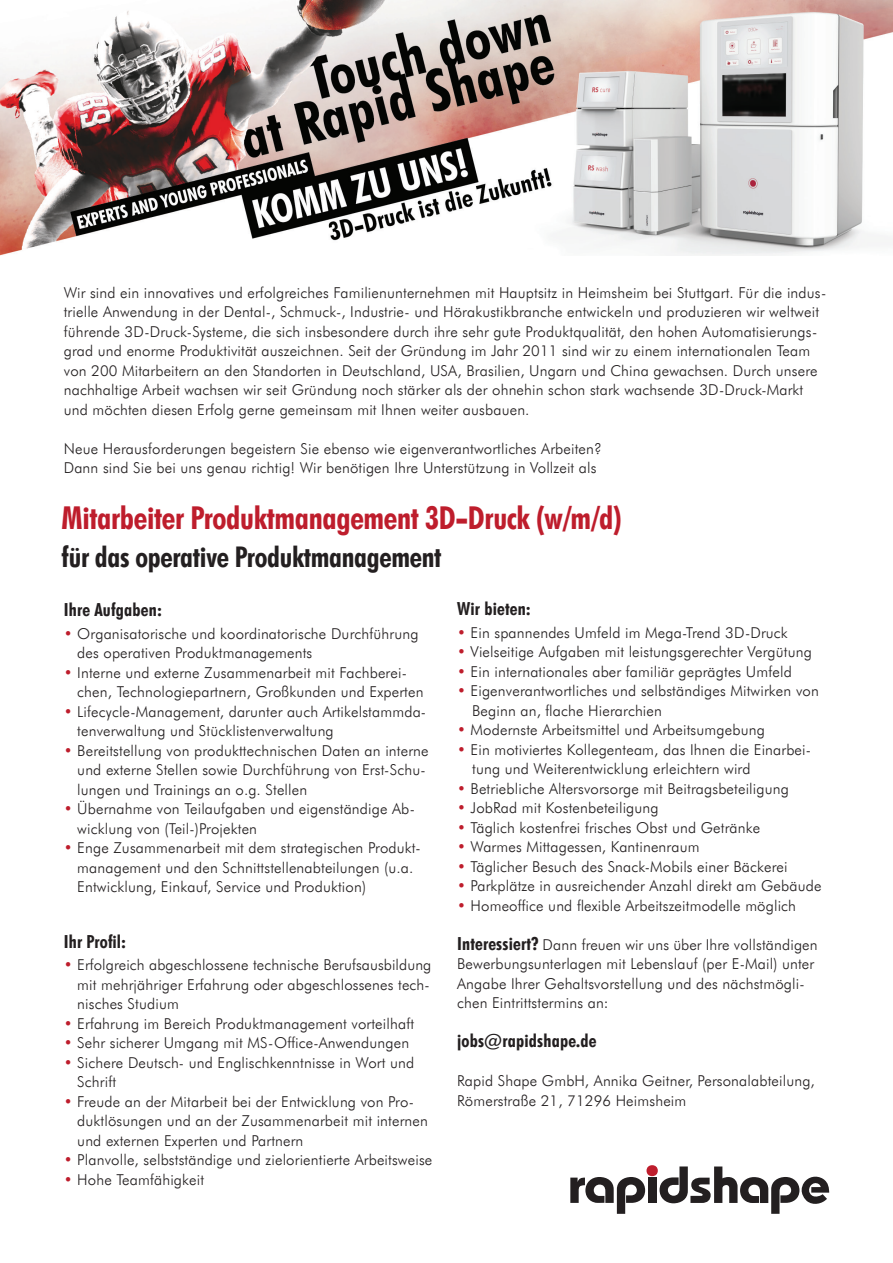
<style>
.page{position:relative;width:893px;height:1263px;background:#fff}
.page>*{position:absolute;margin:0;border:0;box-sizing:border-box;transform-origin:0 0}
.t1{font:700 condensed 31.5px "Futura BT";letter-spacing:-.01em;color:#be1d2c}
.t2{font:700 condensed 28.5px "Futura BT";letter-spacing:-.01em;color:#231f20}
.t3{font:700 condensed 18px "Futura BT";letter-spacing:.01em;color:#231f20}
.t4{font:300 15px/19.5px "Futura BT";letter-spacing:.01em;color:#231f20}
.s1{color:#be1d2c}
.s2{font-weight:700;font-stretch:condensed;font-size:18px}
</style>
<div class="page">
<svg style="left:570px;top:1177px;width:75px;height:37px"></svg>
<div style="left:648px;top:1177px;width:8px;height:26px;background:#231f20"></div>
<div style="left:646px;top:1165px;width:12px;height:11px;background:#be1d2c;border-radius:50%"></div>
<svg style="left:660px;top:1166px;width:169px;height:48px"></svg>
<img style="left:0;top:0;width:893px;height:255px">
<p class="t4" style="left:64px;top:282px;width:764px">Wir sind ein innovatives und erfolgreiches Familienunternehmen mit Hauptsitz in Heimsheim bei Stuttgart. Für die indus&shy;trielle Anwendung in der Dental-, Schmuck-, Industrie- und Hörakustikbranche entwickeln und produzieren wir weltweit führende 3D-Druck-Systeme, die sich insbesondere durch ihre sehr gute Produktqualität, den hohen Automatisierungs&shy;grad und enorme Produktivität auszeichnen. Seit der Gründung im Jahr 2011 sind wir zu einem internationalen Team von 200 Mitarbeitern an den Standorten in Deutschland, USA, Brasilien, Ungarn und China gewachsen. Durch unsere nachhaltige Arbeit wachsen wir seit Gründung noch stärker als der ohnehin schon stark wachsende 3D-Druck-Markt und möchten diesen Erfolg gerne gemeinsam mit Ihnen weiter ausbauen.</p>
<p class="t4" style="left:64px;top:438px;width:540px">Neue Herausforderungen begeistern Sie ebenso wie eigenverantwortliches Arbeiten?<br>Dann sind Sie bei uns genau richtig! Wir benötigen Ihre Unterstützung in Vollzeit als</p>
<h1 class="t1" style="left:62px;top:496px;width:562px">Mitarbeiter Produktmanagement 3D-Druck (w/m/d)</h1>
<h2 class="t2" style="left:62px;top:537px;width:381px">für das operative Produktmanagement</h2>
<p class="t3" style="left:64px;top:597px;width:100px">Ihre Aufgaben:</p>
<p class="t4" style="left:77px;top:623px;width:343px;text-indent:-14px"><span class="s1">•</span> Organisatorische und koordinatorische Durchführung des operativen Produktmanagements</p>
<p class="t4" style="left:77px;top:662px;width:348px;text-indent:-14px"><span class="s1">•</span> Interne und externe Zusammenarbeit mit Fachberei&shy;chen, Technologiepartnern, Großkunden und Experten</p>
<p class="t4" style="left:77px;top:701px;width:350px;text-indent:-14px"><span class="s1">•</span> Lifecycle-Management, darunter auch Artikelstammda&shy;tenverwaltung und Stücklistenverwaltung</p>
<p class="t4" style="left:77px;top:740px;width:353px;text-indent:-14px"><span class="s1">•</span> Bereitstellung von produkttechnischen Daten an interne und externe Stellen sowie Durchführung von Erst-Schu&shy;lungen und Trainings an o.g. Stellen</p>
<p class="t4" style="left:77px;top:799px;width:339px;text-indent:-13px"><span class="s1">•</span> Übernahme von Teilaufgaben und eigenständige Ab&shy;wicklung von (Teil-)Projekten</p>
<p class="t4" style="left:77px;top:838px;width:345px;text-indent:-14px"><span class="s1">•</span> Enge Zusammenarbeit mit dem strategischen Produkt&shy;management und den Schnittstellenabteilungen (u.a.<br>Entwicklung, Einkauf, Service und Produktion)</p>
<p class="t3" style="left:64px;top:928px;width:64px">Ihr Profil:</p>
<p class="t4" style="left:77px;top:955px;width:356px;text-align:justify;text-indent:-14px"><span class="s1">•</span> Erfolgreich abgeschlossene technische Berufsausbildung mit mehrjähriger Erfahrung oder abgeschlossenes tech&shy;nisches Studium</p>
<p class="t4" style="left:64px;top:1013px;width:352px"><span class="s1">•</span> Erfahrung im Bereich Produktmanagement vorteilhaft</p>
<p class="t4" style="left:64px;top:1033px;width:347px"><span class="s1">•</span> Sehr sicherer Umgang mit MS-Office-Anwendungen</p>
<p class="t4" style="left:77px;top:1052px;width:338px;text-indent:-14px"><span class="s1">•</span> Sichere Deutsch- und Englischkenntnisse in Wort und<br>Schrift</p>
<p class="t4" style="left:77px;top:1091px;width:352px;text-indent:-14px"><span class="s1">•</span> Freude an der Mitarbeit bei der Entwicklung von Pro&shy;duktlösungen und an der Zusammenarbeit mit internen und externen Experten und Partnern</p>
<p class="t4" style="left:64px;top:1150px;width:370px"><span class="s1">•</span> Planvolle, selbstständige und zielorientierte Arbeitsweise</p>
<p class="t4" style="left:64px;top:1169px;width:142px"><span class="s1">•</span> Hohe Teamfähigkeit</p>
<p class="t3" style="left:457px;top:596px;width:75px">Wir bieten:</p>
<p class="t4" style="left:457px;top:622px;width:332px"><span class="s1">•</span> Ein spannendes Umfeld im Mega-Trend 3D-Druck</p>
<p class="t4" style="left:457px;top:642px;width:356px"><span class="s1">•</span> Vielseitige Aufgaben mit leistungsgerechter Vergütung</p>
<p class="t4" style="left:457px;top:661px;width:336px"><span class="s1">•</span> Ein internationales aber familiär geprägtes Umfeld</p>
<p class="t4" style="left:472px;top:681px;width:348px;text-indent:-15px"><span class="s1">•</span> Eigenverantwortliches und selbständiges Mitwirken von<br>Beginn an, flache Hierarchien</p>
<p class="t4" style="left:457px;top:720px;width:309px"><span class="s1">•</span> Modernste Arbeitsmittel und Arbeitsumgebung</p>
<p class="t4" style="left:472px;top:739px;width:340px;text-indent:-15px"><span class="s1">•</span> Ein motiviertes Kollegenteam, das Ihnen die Einarbei&shy;tung und Weiterentwicklung erleichtern wird</p>
<p class="t4" style="left:457px;top:778px;width:333px"><span class="s1">•</span> Betriebliche Altersvorsorge mit Beitragsbeteiligung</p>
<p class="t4" style="left:457px;top:798px;width:203px"><span class="s1">•</span> JobRad mit Kostenbeteiligung</p>
<p class="t4" style="left:457px;top:817px;width:305px"><span class="s1">•</span> Täglich kostenfrei frisches Obst und Getränke</p>
<p class="t4" style="left:457px;top:837px;width:244px"><span class="s1">•</span> Warmes Mittagessen, Kantinenraum</p>
<p class="t4" style="left:457px;top:856px;width:332px"><span class="s1">•</span> Täglicher Besuch des Snack-Mobils einer Bäckerei</p>
<p class="t4" style="left:457px;top:876px;width:366px"><span class="s1">•</span> Parkplätze in ausreichender Anzahl direkt am Gebäude</p>
<p class="t4" style="left:457px;top:895px;width:340px"><span class="s1">•</span> Homeoffice und flexible Arbeitszeitmodelle möglich</p>
<p class="t4" style="left:457px;top:934px;width:362px"><span class="s2">Interessiert?</span> Dann freuen wir uns über Ihre vollständigen Bewerbungsunterlagen mit Lebenslauf (per E-Mail) unter Angabe Ihrer Gehaltsvorstellung und des nächstmögli&shy;chen Eintrittstermins an:</p>
<p class="t3" style="left:457px;top:1028px;width:141px">jobs@rapidshape.de</p>
<p class="t4" style="left:457px;top:1071px;width:359px">Rapid Shape GmbH, Annika Geitner, Personalabteilung,<br>Römerstraße 21, 71296 Heimsheim</p>
</div>
